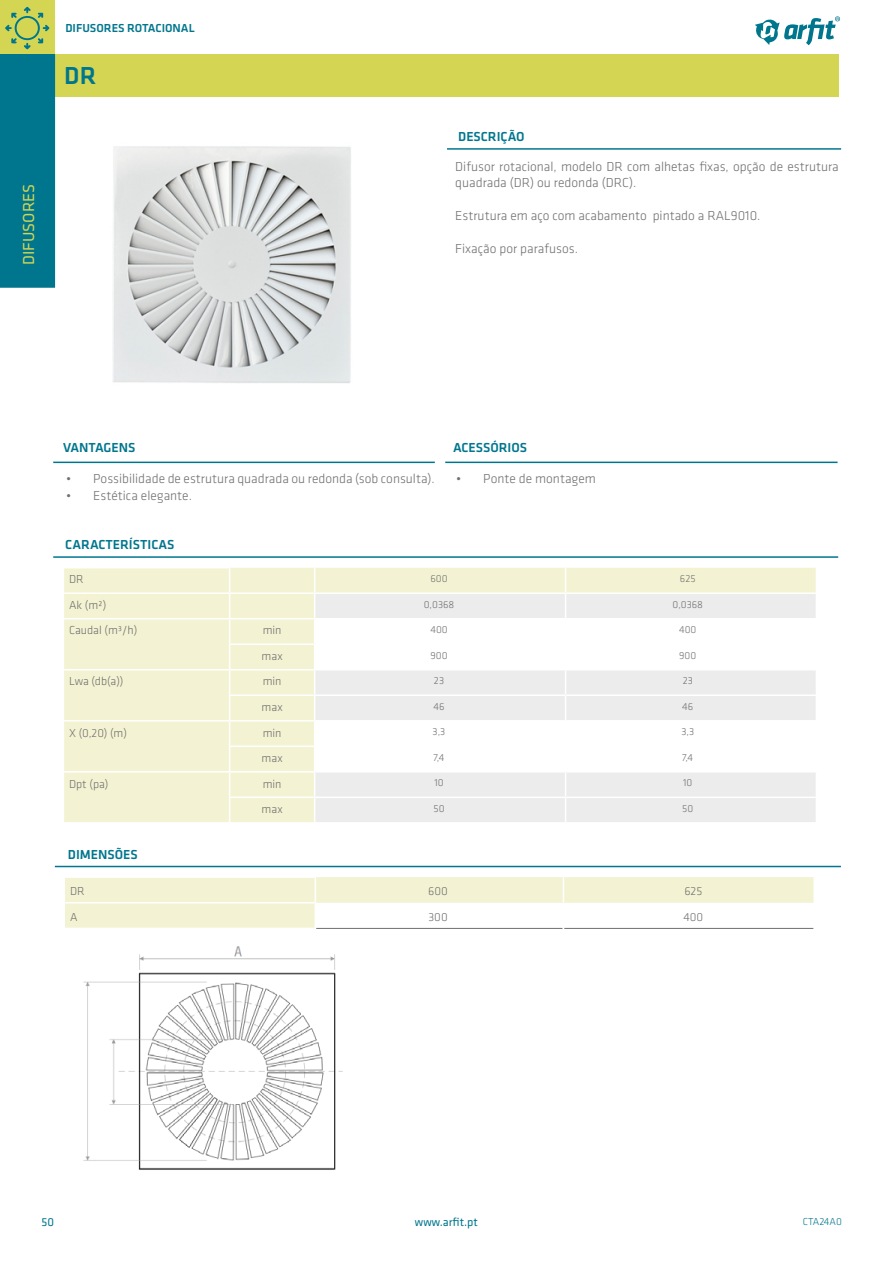
<style>
.page{position:relative;width:893px;height:1263px;background:#fff}
.page>*{position:absolute;margin:0;border:0;box-sizing:border-box;transform-origin:0 0}
.t1{font:500 25.5px "Klavika";color:#00768e}
.t2{font:16.5px "Klavika";color:#d4d653}
.t3{font:300 13.5px/16.5px "Klavika";color:#706f6f}
.t4{font:500 13.5px "Klavika";color:#00768e}
.t5{font:300 12px/25.5px "Klavika";color:#706f6f}
.t6{font:500 12px "Klavika";color:#00768e}
.t7{font:12px "Klavika";letter-spacing:.005em;color:#00768e}
.t8{font:300 10.5px "Klavika";color:#706f6f}
.t9{font:300 10.5px "Klavika";color:#00768e}
</style>
<div class="page">
<div style="left:53px;top:54px;width:786px;height:43px;background:#d4d653"></div>
<svg style="left:755px;top:16px;width:85px;height:29px"></svg>
<div style="left:0;top:54px;width:55px;height:234px;background:#00768e"></div>
<div style="left:0;top:0;width:55px;height:54px;background:#d4d653"></div>
<svg style="left:5px;top:7px;width:45px;height:42px"></svg>
<img style="left:113px;top:146px;width:238px;height:237px">
<hr style="left:447px;top:148px;width:394px;height:2px;background:#00768e">
<div style="left:64px;top:568px;width:752px;height:254px;background:#f3f3d3"></div>
<svg style="left:315px;top:594px;width:501px;height:228px;fill:#ececec"></svg>
<hr style="left:315px;top:592px;width:251px;height:2px;background:#fff">
<hr style="left:566px;top:592px;width:251px;height:2px;background:#fff">
<hr style="left:315px;top:618px;width:251px;height:1px;background:#fff">
<hr style="left:566px;top:618px;width:251px;height:1px;background:#fff">
<hr style="left:315px;top:643px;width:251px;height:2px;background:#fff">
<hr style="left:566px;top:643px;width:251px;height:2px;background:#fff">
<hr style="left:315px;top:669px;width:251px;height:1px;background:#fff">
<hr style="left:566px;top:669px;width:251px;height:1px;background:#fff">
<hr style="left:315px;top:694px;width:251px;height:2px;background:#fff">
<hr style="left:566px;top:694px;width:251px;height:2px;background:#fff">
<hr style="left:315px;top:720px;width:251px;height:1px;background:#fff">
<hr style="left:566px;top:720px;width:251px;height:1px;background:#fff">
<hr style="left:315px;top:745px;width:251px;height:2px;background:#fff">
<hr style="left:566px;top:745px;width:251px;height:2px;background:#fff">
<hr style="left:315px;top:771px;width:251px;height:1px;background:#fff">
<hr style="left:566px;top:771px;width:251px;height:1px;background:#fff">
<hr style="left:315px;top:796px;width:251px;height:2px;background:#fff">
<hr style="left:566px;top:796px;width:251px;height:2px;background:#fff">
<svg style="left:565px;top:568px;width:1px;height:254px"></svg>
<hr style="left:230px;top:592px;width:85px;height:2px;background:#fff">
<hr style="left:230px;top:618px;width:85px;height:1px;background:#fff">
<hr style="left:229px;top:643px;width:86px;height:2px;background:#fff">
<hr style="left:230px;top:669px;width:85px;height:1px;background:#fff">
<hr style="left:229px;top:694px;width:86px;height:2px;background:#fff">
<hr style="left:230px;top:720px;width:85px;height:1px;background:#fff">
<hr style="left:229px;top:745px;width:86px;height:2px;background:#fff">
<hr style="left:230px;top:771px;width:85px;height:1px;background:#fff">
<hr style="left:229px;top:796px;width:86px;height:2px;background:#fff">
<svg style="left:229px;top:568px;width:1px;height:254px"></svg>
<svg style="left:314px;top:568px;width:1px;height:254px"></svg>
<hr style="left:64px;top:771px;width:166px;height:1px;background:#fff">
<hr style="left:64px;top:592px;width:166px;height:2px;background:#fff">
<hr style="left:64px;top:618px;width:166px;height:1px;background:#fff">
<hr style="left:64px;top:669px;width:166px;height:1px;background:#fff">
<hr style="left:64px;top:720px;width:166px;height:1px;background:#fff">
<hr style="left:53px;top:556px;width:785px;height:2px;background:#00768e">
<hr style="left:55px;top:866px;width:786px;height:1px;background:#00768f">
<svg style="left:65px;top:877px;width:749px;height:52px"></svg>
<img style="left:83px;top:946px;width:260px;height:224px">
<hr style="left:445px;top:462px;width:393px;height:1px;background:#00768e">
<hr style="left:53px;top:462px;width:382px;height:1px;background:#00768e">
<p class="t6" style="left:65px;top:21px;width:131px">DIFUSORES ROTACIONAL</p>
<h1 class="t1" style="left:64px;top:61px;width:33px">DR</h1>
<p class="t2" style="left:20px;top:265px;width:82px;rotate:-90deg">DIFUSORES</p>
<p class="t4" style="left:458px;top:129px;width:68px">DESCRIÇÃO</p>
<p class="t3" style="left:455px;top:158px;width:385px">Difusor rotacional, modelo DR com alhetas fixas, opção de estrutura quadrada (DR) ou redonda (DRC).</p>
<p class="t3" style="left:455px;top:208px;width:307px">Estrutura em aço com acabamento pintado a RAL9010.</p>
<p class="t3" style="left:455px;top:241px;width:124px">Fixação por parafusos.</p>
<p class="t4" style="left:63px;top:440px;width:74px">VANTAGENS</p>
<p class="t3" style="left:66px;top:471px;width:370px">• Possibilidade de estrutura quadrada ou redonda (sob consulta).</p>
<p class="t3" style="left:66px;top:487px;width:127px">• Estética elegante.</p>
<p class="t4" style="left:453px;top:440px;width:76px">ACESSÓRIOS</p>
<p class="t3" style="left:456px;top:471px;width:141px">• Ponte de montagem</p>
<p class="t4" style="left:65px;top:537px;width:111px">CARACTERÍSTICAS</p>
<p class="t5" style="left:69px;top:567px;width:70px">DR<br>Ak (m²)<br>Caudal (m³/h)</p>
<p class="t5" style="left:69px;top:669px;width:56px">Lwa (db(a))</p>
<p class="t5" style="left:69px;top:720px;width:59px">X (0,20) (m)</p>
<p class="t5" style="left:69px;top:771px;width:41px">Dpt (pa)</p>
<p class="t5" style="left:262px;top:618px;width:23px;text-align:justify">min max min max min max min max</p>
<p class="t8" style="left:430px;top:573px;width:19px">600</p>
<p class="t8" style="left:424px;top:599px;width:32px">0,0368</p>
<p class="t8" style="left:430px;top:624px;width:19px">400</p>
<p class="t8" style="left:430px;top:650px;width:19px">900</p>
<p class="t8" style="left:434px;top:675px;width:12px">23</p>
<p class="t8" style="left:433px;top:701px;width:13px">46</p>
<p class="t8" style="left:433px;top:726px;width:14px">3,3</p>
<p class="t8" style="left:434px;top:752px;width:12px">7,4</p>
<p class="t8" style="left:434px;top:777px;width:11px">10</p>
<p class="t8" style="left:433px;top:803px;width:13px">50</p>
<p class="t8" style="left:680px;top:573px;width:17px">625</p>
<p class="t8" style="left:672px;top:599px;width:32px">0,0368</p>
<p class="t8" style="left:679px;top:624px;width:19px">400</p>
<p class="t8" style="left:679px;top:650px;width:19px">900</p>
<p class="t8" style="left:683px;top:675px;width:12px">23</p>
<p class="t8" style="left:682px;top:701px;width:13px">46</p>
<p class="t8" style="left:681px;top:726px;width:14px">3,3</p>
<p class="t8" style="left:682px;top:752px;width:12px">7,4</p>
<p class="t8" style="left:683px;top:777px;width:11px">10</p>
<p class="t8" style="left:682px;top:803px;width:13px">50</p>
<p class="t4" style="left:68px;top:847px;width:71px">DIMENSÕES</p>
<p class="t5" style="left:70px;top:879px;width:16px">DR<br>A</p>
<p class="t5" style="left:428px;top:879px;width:21px">600<br>300</p>
<p class="t5" style="left:683px;top:879px;width:21px">625<br>400</p>
<p class="t7" style="left:41px;top:1215px;width:14px">50</p>
<p class="t7" style="left:415px;top:1215px;width:65px">www.arfit.pt</p>
<p class="t9" style="left:803px;top:1215px;width:41px">CTA24A0</p>
</div>
